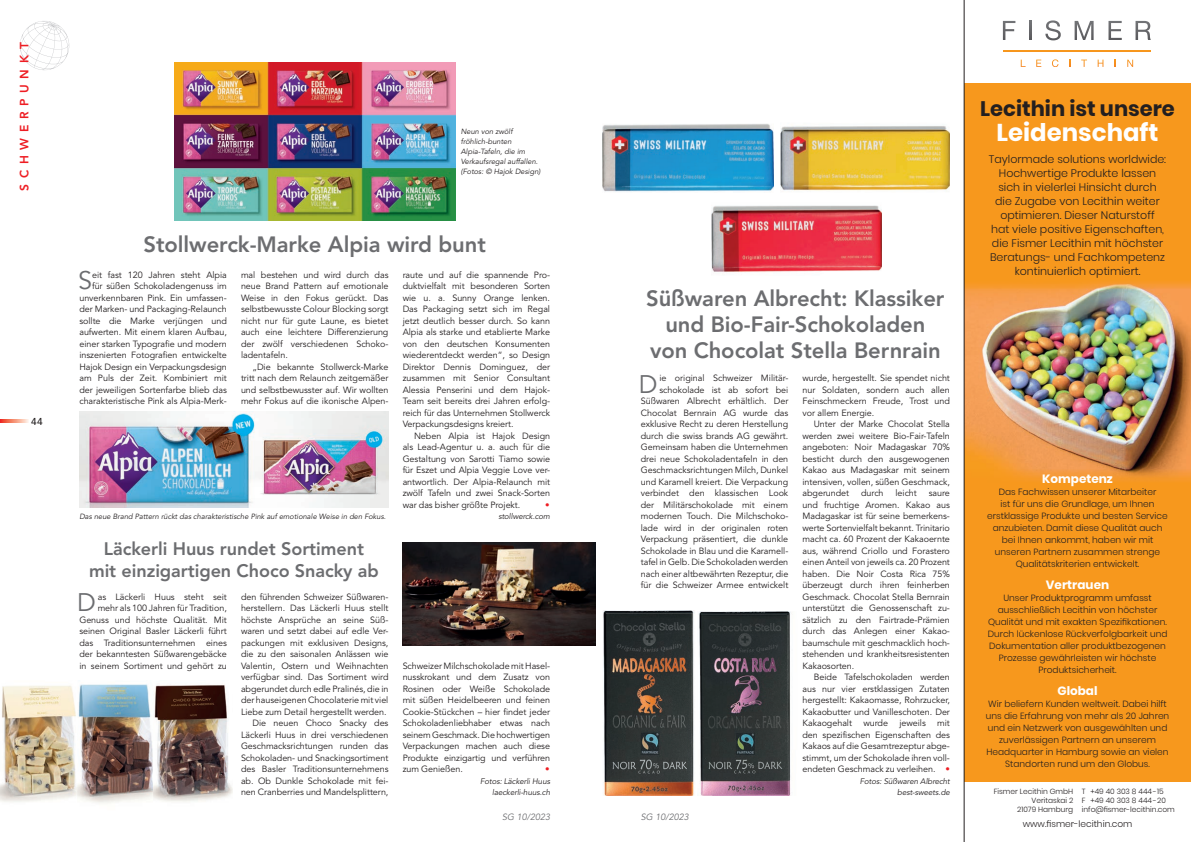
<style>
.page{position:relative;width:1191px;height:842px;background:#fff}
.page>*{position:absolute;margin:0;border:0;box-sizing:border-box;transform-origin:0 0}
.t1{font:25.2px "Avenir LT Std";color:#6c6d70}
.t2{font:700 24.3px "Poppins";color:#fff}
.t3{font:800 22px/26px "Avenir LT Std";letter-spacing:-.005em;color:#6c6d70;text-align:center}
.t4{font:700 21px "Poppins";color:#231f20}
.t5{font:800 18px/22px "Avenir LT Std";letter-spacing:-.005em;color:#6c6d70;text-align:center}
.t6{font:700 12px "Poppins";color:#fff}
.t7{font:800 12px "Avenir LT Std";letter-spacing:.475em;color:#ee1d23}
.t8{font:300 11px/14px "Poppins";color:#231f20;text-align:center}
.t9{font:500 10px "Avenir LT Std";color:#231f20}
.t10{font:9px/11.5px "Avenir LT Std";letter-spacing:-.005em;color:#231f20;text-align:justify}
.t11{font:300 9px/12px "Poppins";color:#231f20;text-align:center}
.t12{font:italic 9px "Avenir LT Std";color:#6c6d70}
.t13{font:9px "Avenir LT Std";color:#ee1d23}
.t14{font:italic 8px/11.5px "Avenir LT Std";letter-spacing:-.01em;color:#231f20;text-align:right}
.t15{font:italic 7.5px/10px "Avenir LT Std";color:#231f20}
.t16{font:300 7.5px/8.9px "Poppins";color:#231f20;text-align:right}
.s1{color:#ee1d23}
</style>
<div class="page">
<svg style="left:20px;top:21px;width:50px;height:49px"></svg>
<svg style="left:0;top:419px;width:28px;height:3px"></svg>
<img style="left:79px;top:411px;width:309px;height:96px">
<img style="left:174px;top:62px;width:281px;height:158px">
<img style="left:403px;top:542px;width:192px;height:104px">
<img style="left:0;top:685px;width:78px;height:117px">
<img style="left:78px;top:684px;width:75px;height:119px">
<img style="left:153px;top:685px;width:80px;height:117px">
<img style="left:964px;top:0;width:227px;height:842px">
<img style="left:689px;top:611px;width:102px;height:185px">
<img style="left:712px;top:205px;width:169px;height:67px">
<img style="left:603px;top:124px;width:171px;height:68px">
<img style="left:781px;top:126px;width:169px;height:65px">
<img style="left:603px;top:611px;width:94px;height:184px">
<h3 class="t7" style="left:17px;top:191px;width:150px;rotate:-90deg">SCHWERPUNKT</h3>
<p class="t9" style="left:31px;top:415px;width:13px">44</p>
<p class="t15" style="left:461px;top:126px;width:81px">Neun von zwölf fröhlich-bunten<br>Alpia-Tafeln, die im<br>Verkaufsregal auffallen. (Fotos: © Hajok Design)</p>
<h3 class="t3" style="left:144px;top:231px;width:344px">Stollwerck-Marke Alpia wird bunt</h3>
<p class="t10" style="left:241px;top:269px;width:149px">mal bestehen und wird durch das neue Brand Pattern auf emotionale Weise in den Fokus gerückt. Das selbstbewusste Colour Blocking sorgt nicht nur für gute Laune, es bietet auch eine leichtere Differenzierung der zwölf verschiedenen Schoko&shy;ladentafeln.</p>
<p class="t10" style="left:241px;top:361px;width:149px;text-indent:11px">„Die bekannte Stollwerck-Marke tritt nach dem Relaunch zeitgemäßer und selbstbewusster auf. Wir wollten mehr Fokus auf die ikonische Alpen-</p>
<p class="t10" style="left:79px;top:269px;width:149px;text-align:right">eit fast 120 Jahren steht Alpia für süßen Schokoladengenuss im unverkennbaren Pink. Ein umfassen&shy;der Marken- und Packaging-Relaunch sollte die Marke verjüngen und aufwerten. Mit einem klaren Aufbau, einer starken Typografie und modern inszenierten Fotografien entwickelte Hajok Design ein Verpackungsdesign am Puls der Zeit. Kombiniert mit der jeweiligen Sortenfarbe blieb das charakteristische Pink als Alpia-Merk-</p>
<p class="t10" style="left:403px;top:269px;width:149px">raute und auf die spannende Pro&shy;duktvielfalt mit besonderen Sorten wie u. a. Sunny Orange lenken.<br>Das Packaging setzt sich im Regal jetzt deutlich besser durch. So kann Alpia als starke und etablierte Marke von den deutschen Konsumenten wiederentdeckt werden“, so Design Direktor Dennis Dominguez, der zusammen mit Senior Consultant Alessia Penserini und dem Hajok-Team seit bereits drei Jahren erfolg&shy;reich für das Unternehmen Stollwerck Verpackungsdesigns kreiert.</p>
<p class="t10" style="left:403px;top:430px;width:149px;text-indent:11px">Neben Alpia ist Hajok Design als Lead-Agentur u. a. auch für die Gestaltung von Sarotti Tiamo sowie für Eszet und Alpia Veggie Love ver&shy;antwortlich. Der Alpia-Relaunch mit zwölf Tafeln und zwei Snack-Sorten war das bisher größte Projekt.</p>
<h1 class="t1" style="left:78px;top:266px;width:16px">S</h1>
<p class="t13" style="left:545px;top:499px;width:6px">•</p>
<p class="t14" style="left:498px;top:511px;width:53px">stollwerck.com</p>
<p class="t15" style="left:79px;top:512px;width:308px">Das neue Brand Pattern rückt das charakteristische Pink auf emotionale Weise in den Fokus.</p>
<h3 class="t5" style="left:89px;top:538px;width:291px">Läckerli Huus rundet Sortiment mit einzigartigen Choco Snacky ab</h3>
<p class="t10" style="left:241px;top:591px;width:149px;text-align:right">den führenden Schweizer Süßwaren&shy;herstellern. Das Läckerli Huus stellt höchste Ansprüche an seine Süß&shy;waren und setzt dabei auf edle Ver&shy;packungen mit exklusiven Designs, die zu den saisonalen Anlässen wie Valentin, Ostern und Weihnachten verfügbar sind. Das Sortiment wird abgerundet durch edle Pralinés, die in der hauseigenen Chocolaterie mit viel Liebe zum Detail hergestellt werden.<br>Die neuen Choco Snacky des Läckerli Huus in drei verschiedenen Geschmacksrichtungen runden das Schokoladen- und Snackingsortiment des Basler Traditionsunternehmens ab. Ob Dunkle Schokolade mit fei&shy;nen Cranberries und Mandelsplittern,</p>
<p class="t10" style="left:79px;top:591px;width:149px;text-align:right">as Läckerli Huus steht seit mehr als 100 Jahren für Tradition, Genuss und höchste Qualität. Mit seinen Original Basler Läckerli führt das Traditionsunternehmen eines der bekanntesten Süßwarengebäcke in seinem Sortiment und gehört zu</p>
<h1 class="t1" style="left:77px;top:588px;width:20px">D</h1>
<p class="t10" style="left:403px;top:660px;width:149px">Schweizer Milchschokolade mit Hasel&shy;nusskrokant und dem Zusatz von Rosinen oder Weiße Schokolade mit süßen Heidelbeeren und feinen Cookie-Stückchen – hier findet jeder Schokoladenliebhaber etwas nach seinem Geschmack. Die hochwertigen Verpackungen machen auch diese Produkte einzigartig und verführen zum Genießen.</p>
<p class="t13" style="left:545px;top:764px;width:6px">•</p>
<p class="t14" style="left:480px;top:775px;width:72px">Fotos: Läckerli Huus laeckerli-huus.ch</p>
<p class="t12" style="left:502px;top:812px;width:49px">SG 10/2023</p>
<h3 class="t3" style="left:646px;top:286px;width:300px">Süßwaren Albrecht: Klassiker und Bio-Fair-Schokoladen von Chocolat Stella Bernrain</h3>
<p class="t10" style="left:802px;top:372px;width:149px">wurde, hergestellt. Sie spendet nicht nur Soldaten, sondern auch allen Feinschmeckern Freude, Trost und vor allem Energie.</p>
<p class="t10" style="left:802px;top:418px;width:149px;text-indent:11px">Unter der Marke Chocolat Stella werden zwei weitere Bio-Fair-Tafeln angeboten: Noir Madagaskar 70% besticht durch den ausgewogenen Kakao aus Madagaskar mit seinem intensiven, vollen, süßen Geschmack, abgerundet</p>
<p class="t10" style="left:641px;top:372px;width:149px;text-align:right">ie original Schweizer Militär&shy;schokolade ist ab sofort bei Süßwaren Albrecht erhältlich. Der Chocolat Bernrain AG wurde das exklusive Recht zu deren Herstellung durch die swiss brands AG gewährt.<br>Gemeinsam haben die Unternehmen drei neue Schokoladentafeln in den Geschmacksrichtungen Milch, Dunkel und Karamell kreiert. Die Verpackung verbindet den klassischen Look der Militärschokolade mit einem modernen Touch. Die Milchschoko&shy;lade wird in der originalen roten Verpackung präsentiert, die dunkle Schokolade in Blau und die Karamell&shy;tafel in Gelb. Die Schokoladen werden nach einer altbewährten Rezeptur, die für die Schweizer Armee entwickelt</p>
<h1 class="t1" style="left:638px;top:369px;width:20px">D</h1>
<p class="t10" style="left:861px;top:487px;width:24px">durch</p>
<p class="t10" style="left:895px;top:487px;width:23px">leicht</p>
<p class="t10" style="left:802px;top:487px;width:149px;text-indent:126px">saure und fruchtige Aromen. Kakao aus Madagaskar ist für seine bemerkens&shy;werte Sortenvielfalt bekannt. Trinitario macht ca. 60 Prozent der Kakaoernte aus, während Criollo und Forastero einen Anteil von jeweils ca. 20 Prozent haben. Die Noir Costa Rica 75% überzeugt durch ihren feinherben Geschmack. Chocolat Stella Bernrain unterstützt die Genossenschaft zu&shy;sätzlich zu den Fairtrade-Prämien durch das Anlegen einer Kakao&shy;baumschule mit geschmacklich hoch&shy;stehenden und krankheitsresistenten Kakaosorten.</p>
<p class="t10" style="left:802px;top:671px;width:149px;text-indent:11px">Beide Tafelschokoladen werden aus nur vier erstklassigen Zutaten hergestellt: Kakaomasse, Rohrzucker, Kakaobutter und Vanilleschoten. Der Kakaogehalt</p>
<p class="t10" style="left:863px;top:717px;width:26px">wurde</p>
<p class="t10" style="left:899px;top:717px;width:28px">jeweils</p>
<p class="t10" style="left:802px;top:717px;width:149px;text-indent:135px">mit den spezifischen Eigenschaften des Kakaos auf die Gesamtrezeptur abge&shy;stimmt, um der Schokolade ihren voll&shy;endeten Geschmack zu verleihen. <span class="s1">•</span></p>
<p class="t14" style="left:860px;top:775px;width:92px">Fotos: Süßwaren Albrecht best-sweets.de</p>
<p class="t12" style="left:641px;top:812px;width:49px">SG 10/2023</p>
<h3 class="t4" style="left:980px;top:97px;width:196px">Lecithin ist unsere</h3>
<h2 class="t2" style="left:996px;top:118px;width:163px">Leidenschaft</h2>
<p class="t8" style="left:989px;top:152px;width:179px">Taylormade solutions worldwide:<br>Hochwertige Produkte lassen sich in vielerlei Hinsicht durch die Zugabe von Lecithin weiter optimieren. Dieser Naturstoff<br>hat viele positive Eigenschaften, die Fismer Lecithin mit höchster<br>Beratungs- und Fachkompetenz kontinuierlich optimiert.</p>
<h3 class="t6" style="left:1042px;top:472px;width:72px">Kompetenz</h3>
<p class="t11" style="left:987px;top:486px;width:182px">Das Fachwissen unserer Mitarbeiter<br>ist für uns die Grundlage, um Ihnen erstklassige Produkte und besten Service anzubieten. Damit diese Qualität auch bei Ihnen ankommt, haben wir mit unseren Partnern zusammen strenge Qualitätskriterien entwickelt.</p>
<h3 class="t6" style="left:1046px;top:578px;width:65px">Vertrauen</h3>
<p class="t11" style="left:987px;top:592px;width:181px">Unser Produktprogramm umfasst ausschließlich Lecithin von höchster Qualität und mit exakten Spezifikationen.<br>Durch lückenlose Rückverfolgbarkeit und Dokumentation aller produktbezogenen Prozesse gewährleisten wir höchste Produktsicherheit.</p>
<h3 class="t6" style="left:1057px;top:684px;width:42px">Global</h3>
<p class="t11" style="left:985px;top:698px;width:185px">Wir beliefern Kunden weltweit. Dabei hilft uns die Erfahrung von mehr als 20 Jahren und ein Netzwerk von ausgewählten und zuverlässigen Partnern an unserem Headquarter in Hamburg sowie an vielen Standorten rund um den Globus.</p>
<p class="t16" style="left:993px;top:787px;width:81px">Fismer Lecithin GmbH<br>Veritaskai 2<br>21079 Hamburg</p>
<p class="t16" style="left:1081px;top:787px;width:95px;text-align:left">T +49 40 303 8 444 - 15<br>F +49 40 303 8 444 - 20 info@fismer-lecithin.com</p>
<p class="t11" style="left:1022px;top:817px;width:111px">www.fismer-lecithin.com</p>
</div>
